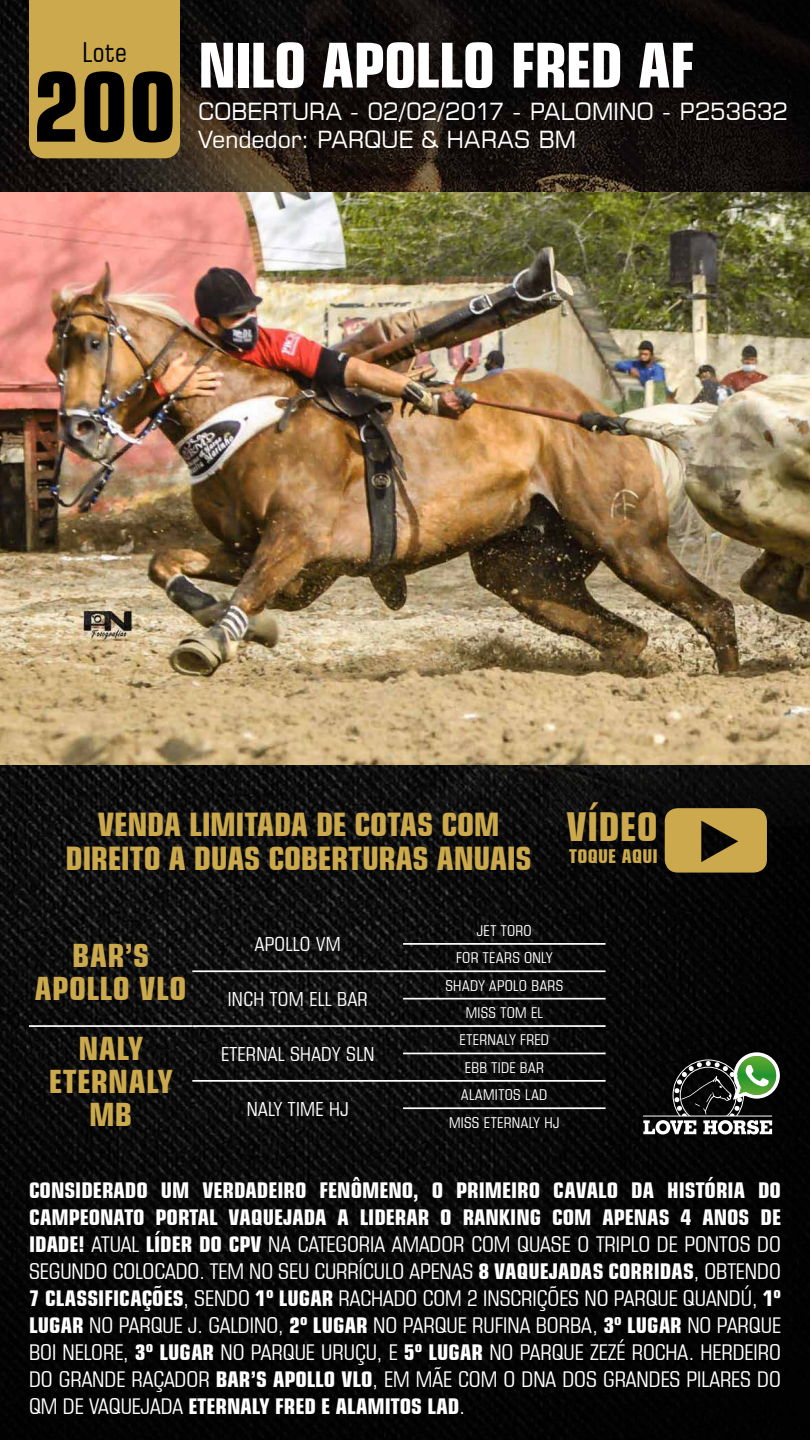
<style>
.page{position:relative;width:810px;height:1440px;background:#fff}
.page>*{position:absolute;margin:0;border:0;box-sizing:border-box;transform-origin:0 0}
.t1{font:700 condensed 95.85px "Square 721 BT";color:#000}
.t2{font:700 condensed 61.72px "Square 721 BT";letter-spacing:-.01em;color:#fff}
.t3{font:700 condensed 39.97px "Square 721 BT";letter-spacing:.01em;color:#cba94c}
.t4{font:700 condensed 32.47px/33.8px "Square 721 BT";letter-spacing:-.01em;color:#cba94c;text-align:center}
.t5{font:700 condensed 32.25px/33px "Square 721 BT";letter-spacing:.02em;color:#cba94c;text-align:center}
.t6{font:condensed 27.6px "Square 721 BT";color:#000}
.t7{font:23.48px/28.2px "Square 721 BT";letter-spacing:-.015em;color:#fff}
.t8{font:condensed 21.75px/27px "Square 721 BT";color:#fff;text-align:justify}
.t9{font:condensed 19.5px "Square 721 BT";letter-spacing:.02em;color:#fff}
.t10{font:700 condensed 19.12px "Square 721 BT";letter-spacing:.01em;color:#cba94c}
.t11{font:condensed 15px/27.4px "Square 721 BT";letter-spacing:.03em;color:#fff;text-align:center}
.s1{font-weight:700}
</style>
<div class="page">
<img style="left:0;top:0;width:810px;height:1440px">
<hr style="left:403px;top:943px;width:203px;height:2px;background:#fff">
<hr style="left:403px;top:970px;width:203px;height:2px;background:#fff">
<hr style="left:403px;top:998px;width:203px;height:2px;background:#fff">
<hr style="left:403px;top:1025px;width:203px;height:2px;background:#fff">
<hr style="left:403px;top:1053px;width:203px;height:1px;background:#fff">
<hr style="left:403px;top:1080px;width:203px;height:2px;background:#fff">
<hr style="left:403px;top:1107px;width:203px;height:2px;background:#fff">
<hr style="left:192px;top:970px;width:211px;height:2px;background:#fff">
<hr style="left:29px;top:1025px;width:163px;height:2px;background:#fff">
<hr style="left:192px;top:1025px;width:211px;height:2px;background:#fff">
<hr style="left:192px;top:1080px;width:211px;height:2px;background:#fff">
<img style="left:0;top:192px;width:810px;height:572px">
<svg style="left:665px;top:808px;width:102px;height:65px;background:#ae9141"></svg>
<div style="left:29px;top:0;width:151px;height:158px;background:#cba94c"></div>
<div style="left:638px;top:1052px;width:143px;height:88px;background:#000"></div>
<svg style="left:643px;top:1052px;width:137px;height:83px"></svg>
<p class="t6" style="left:82px;top:35px;width:46px">Lote</p>
<h1 class="t1" style="left:33px;top:49px;width:146px">200</h1>
<h2 class="t2" style="left:198px;top:28px;width:498px">NILO APOLLO FRED AF</h2>
<p class="t7" style="left:198px;top:97px;width:592px">COBERTURA - 02/02/2017 - PALOMINO - P253632<br>Vendedor: PARQUE &amp; HARAS BM</p>
<h3 class="t4" style="left:66px;top:807px;width:468px">VENDA LIMITADA DE COTAS COM<br>DIREITO A DUAS COBERTURAS ANUAIS</h3>
<h3 class="t3" style="left:566px;top:802px;width:93px">VÍDEO</h3>
<p class="t10" style="left:569px;top:844px;width:90px">TOQUE AQUI</p>
<h3 class="t5" style="left:35px;top:939px;width:153px">BAR’S<br>APOLLO VLO</h3>
<p class="t9" style="left:255px;top:933px;width:87px">APOLLO VM</p>
<p class="t9" style="left:228px;top:987px;width:141px">INCH TOM ELL BAR</p>
<p class="t11" style="left:456px;top:917px;width:98px">JET TORO<br>FOR TEARS ONLY</p>
<p class="t11" style="left:445px;top:972px;width:119px">SHADY APOLO BARS<br>MISS TOM EL</p>
<h3 class="t5" style="left:49px;top:1032px;width:125px">NALY<br>ETERNALY<br>MB</h3>
<p class="t9" style="left:221px;top:1042px;width:155px">ETERNAL SHADY SLN</p>
<p class="t11" style="left:459px;top:1026px;width:91px">ETERNALY FRED<br>EBB TIDE BAR</p>
<p class="t11" style="left:449px;top:1081px;width:112px">ALAMITOS LAD<br>MISS ETERNALY HJ</p>
<p class="t9" style="left:247px;top:1097px;width:103px">NALY TIME HJ</p>
<p class="t8" style="left:29px;top:1176px;width:754px"><span class="s1">CONSIDERADO UM VERDADEIRO FENÔMENO, O PRIMEIRO CAVALO DA HISTÓRIA DO CAMPEONATO PORTAL VAQUEJADA A LIDERAR O RANKING COM APENAS 4 ANOS DE IDADE!</span> ATUAL <span class="s1">LÍDER DO CPV</span> NA CATEGORIA AMADOR COM QUASE O TRIPLO DE PONTOS DO SEGUNDO COLOCADO. TEM NO SEU CURRÍCULO APENAS <span class="s1">8 VAQUEJADAS CORRIDAS</span>, OBTENDO <span class="s1">7 CLASSIFICAÇÕES</span>, SENDO <span class="s1">1º LUGAR</span> RACHADO COM 2 INSCRIÇÕES NO PARQUE QUANDÚ, <span class="s1">1º LUGAR</span> NO PARQUE J. GALDINO, <span class="s1">2º LUGAR</span> NO PARQUE RUFINA BORBA, <span class="s1">3º LUGAR</span> NO PARQUE BOI NELORE, <span class="s1">3º LUGAR</span> NO PARQUE URUÇU, E <span class="s1">5º LUGAR</span> NO PARQUE ZEZÉ ROCHA. HERDEIRO DO GRANDE RAÇADOR <span class="s1">BAR’S APOLLO VLO</span>, EM MÃE COM O DNA DOS GRANDES PILARES DO QM DE VAQUEJADA <span class="s1">ETERNALY FRED E ALAMITOS LAD</span>.</p>
</div>
